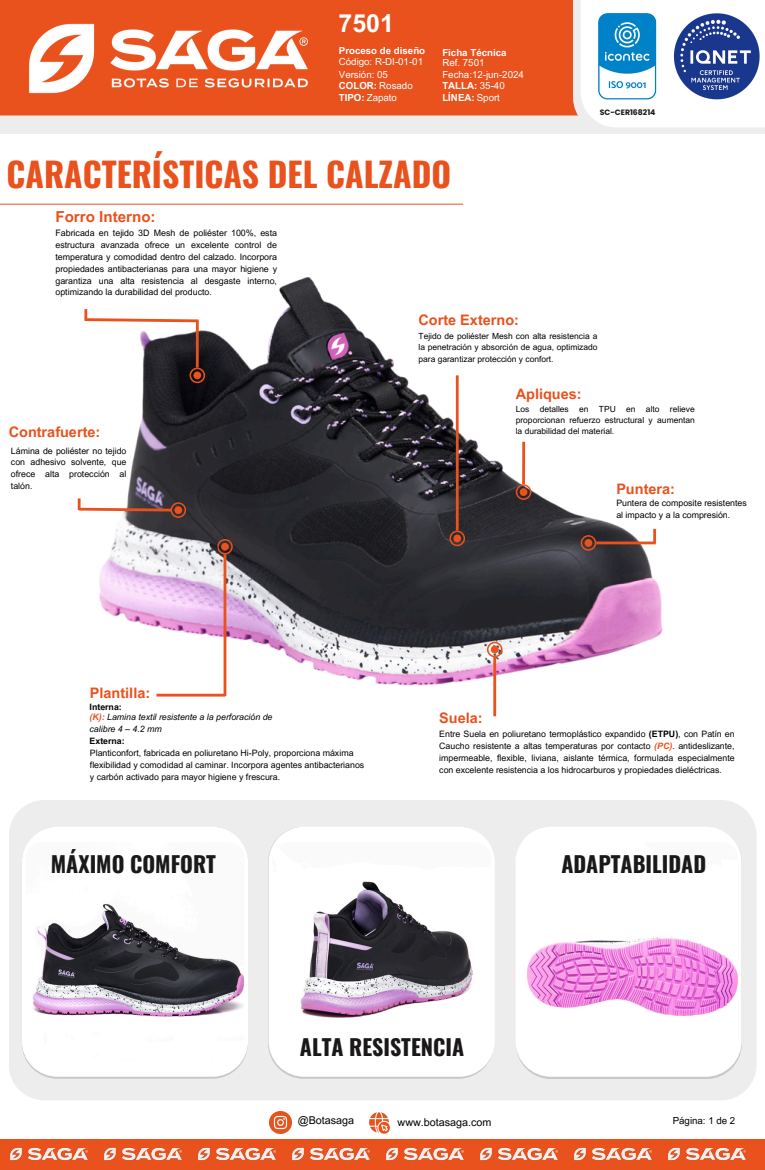
<style>
.page{position:relative;width:765px;height:1170px;background:#fff}
.page>*{position:absolute;margin:0;border:0;box-sizing:border-box;transform-origin:0 0}
.t1{font:700 33.62px "Oswald";color:#e9511d}
.t2{font:700 24.88px "Arial MT Pro";color:#fff}
.t3{font:700 21.88px "Oswald";color:#1a1819}
.t4{font:700 15.12px "Arial MT Pro";color:#e9511d}
.t5{font:700 14.5px "Arial MT Pro";color:#e9511d}
.t6{font:10.75px "Arial MT Pro";color:#000}
.t7{font:9.75px "Arial MT Pro";color:#fff}
.t8{font:700 9.75px "Arial MT Pro";color:#fff}
.t9{font:9.75px "Arial MT Pro";color:#000}
.t10{font:8.88px/11.9px "Arial MT Pro";color:#000;text-align:justify}
.t11{font:8.75px/11.8px "Arial MT Pro";color:#000}
.t12{font:italic 8.75px/11.8px "Arial MT Pro";color:#000}
.t13{font:700 8.75px "Arial MT Pro";color:#000}
.t14{font:8.5px/11.2px "Arial MT Pro";color:#000;text-align:justify}
.t15{font:700 7.75px "Poppins";color:#1a1819}
.s1{font-weight:400}
.s2{font-weight:700}
.s3{font-weight:700;color:#e9511d}
.s4{font-weight:700;font-style:italic;color:#e9511d}
</style>
<div class="page">
<div style="left:0;top:0;width:765px;height:134px;background:#ededed"></div>
<div style="left:0;top:0;width:765px;height:115px;background:#e9511d"></div>
<img style="left:29px;top:23px;width:279px;height:71px">
<hr style="left:0;top:204px;width:463px;height:1px;background:#e9511d">
<div style="left:0;top:1138px;width:765px;height:31px;background:#e9511d"></div>
<img style="left:10px;top:1147px;width:78px;height:14px">
<img style="left:104px;top:1147px;width:78px;height:14px">
<img style="left:198px;top:1147px;width:78px;height:14px">
<img style="left:292px;top:1147px;width:78px;height:14px">
<img style="left:386px;top:1147px;width:78px;height:14px">
<img style="left:480px;top:1147px;width:78px;height:14px">
<img style="left:574px;top:1147px;width:78px;height:14px">
<img style="left:668px;top:1147px;width:78px;height:14px">
<img style="left:269px;top:1111px;width:22px;height:21px">
<img style="left:369px;top:1112px;width:21px;height:22px">
<div style="left:573px;top:0;width:192px;height:133px;background:#ededed"></div>
<img style="left:99px;top:277px;width:564px;height:415px">
<hr style="left:596px;top:541px;width:60px;height:3px;background:#e9511d">
<hr style="left:456px;top:375px;width:3px;height:155px;background:#e9511d">
<hr style="left:196px;top:321px;width:3px;height:46px;background:#e9511d">
<svg style="left:84px;top:309px;width:117px;height:14px"></svg>
<hr style="left:653px;top:528px;width:3px;height:15px;background:#e9511d">
<hr style="left:224px;top:554px;width:2px;height:142px;background:#e9511d">
<hr style="left:493px;top:656px;width:3px;height:60px;background:#e9511d">
<svg style="left:77px;top:498px;width:109px;height:20px"></svg>
<svg style="left:190px;top:367px;width:15px;height:16px"></svg>
<svg style="left:449px;top:530px;width:16px;height:16px"></svg>
<svg style="left:581px;top:535px;width:15px;height:15px"></svg>
<svg style="left:217px;top:538px;width:16px;height:17px"></svg>
<svg style="left:487px;top:641px;width:16px;height:16px"></svg>
<hr style="left:156px;top:693px;width:69px;height:3px;background:#e9511d">
<div style="left:581px;top:0;width:184px;height:127px;background:#fff"></div>
<img style="left:598px;top:13px;width:162px;height:87px">
<div style="left:9px;top:800px;width:748px;height:300px;background:#ededed"></div>
<hr style="left:522px;top:441px;width:3px;height:43px;background:#e9511d">
<svg style="left:516px;top:484px;width:15px;height:15px"></svg>
<svg style="left:22px;top:826px;width:226px;height:250px"></svg>
<img style="left:26px;top:842px;width:218px;height:218px;border-radius:16px">
<svg style="left:269px;top:826px;width:226px;height:250px"></svg>
<img style="left:272px;top:842px;width:219px;height:218px;border-radius:16px">
<svg style="left:515px;top:826px;width:227px;height:250px"></svg>
<img style="left:519px;top:842px;width:219px;height:218px;border-radius:16px">
<p class="t2" style="left:339px;top:14px;width:57px">7501</p>
<h4 class="t8" style="left:339px;top:47px;width:88px">Proceso de diseño</h4>
<p class="t7" style="left:339px;top:58px;width:86px">Código: R-DI-01-01</p>
<p class="t7" style="left:339px;top:71px;width:51px">Versión: 05</p>
<p class="t8" style="left:339px;top:82px;width:75px">COLOR: <span class="s1">Rosado</span></p>
<p class="t7" style="left:339px;top:94px;width:60px"><span class="s2">TIPO:</span> Zapato</p>
<h4 class="t8" style="left:442px;top:49px;width:66px">Ficha Técnica</h4>
<p class="t7" style="left:442px;top:59px;width:44px">Ref. 7501</p>
<h4 class="t7" style="left:442px;top:71px;width:83px">Fecha:12-jun-2024</h4>
<p class="t8" style="left:442px;top:82px;width:64px">TALLA: <span class="s1">35-40</span></p>
<p class="t8" style="left:442px;top:94px;width:59px">LÍNEA: <span class="s1">Sport</span></p>
<h2 class="t1" style="left:7px;top:148px;width:446px">CARACTERÍSTICAS DEL CALZADO</h2>
<p class="t4" style="left:55px;top:211px;width:102px">Forro Interno:</p>
<h3 class="t10" style="left:55px;top:228px;width:223px">Fabricada en tejido 3D Mesh de poliéster 100%, esta estructura avanzada ofrece un excelente control de temperatura y comodidad dentro del calzado. Incorpora propiedades antibacterianas para una mayor higiene y garantiza una alta resistencia al desgaste interno, optimizando la durabilidad del producto.</h3>
<p class="t15" style="left:600px;top:106px;width:57px">SC-CER168214</p>
<p class="t5" style="left:419px;top:314px;width:102px">Corte Externo:</p>
<h4 class="t14" style="left:419px;top:331px;width:181px">Tejido de poliéster Mesh con alta resistencia a la penetración y absorción de agua, optimizado para garantizar protección y confort.</h4>
<p class="t5" style="left:9px;top:426px;width:93px">Contrafuerte:</p>
<h4 class="t11" style="left:11px;top:445px;width:117px;text-align:justify">Lámina de poliéster no tejido con adhesivo solvente, que ofrece alta protección al talón.</h4>
<p class="t5" style="left:90px;top:687px;width:62px">Plantilla:</p>
<p class="t13" style="left:90px;top:703px;width:34px">Interna:</p>
<h4 class="t11" style="left:90px;top:748px;width:276px">Planticonfort, fabricada en poliuretano Hi-Poly, proporciona máxima flexibilidad y comodidad al caminar. Incorpora agentes antibacterianos y carbón activado para mayor higiene y frescura.</h4>
<p class="t12" style="left:90px;top:712px;width:184px"><span class="s3">(K):</span> Lamina textil resistente a la perforación de calibre 4 – 4.2 mm</p>
<p class="t13" style="left:90px;top:737px;width:37px">Externa:</p>
<p class="t3" style="left:51px;top:846px;width:167px">MÁXIMO COMFORT</p>
<h3 class="t5" style="left:516px;top:389px;width:67px">Apliques:</h3>
<p class="t14" style="left:516px;top:404px;width:181px">Los detalles en TPU en alto relieve proporcionan refuerzo estructural y aumentan la durabilidad del material.</p>
<p class="t5" style="left:439px;top:712px;width:45px">Suela:</p>
<p class="t5" style="left:616px;top:483px;width:60px">Puntera:</p>
<p class="t11" style="left:616px;top:498px;width:132px">Puntera de composite resistentes al impacto y a la compresión.</p>
<p class="t11" style="left:439px;top:729px;width:297px;text-align:justify">Entre Suela en poliuretano termoplástico expandido <span class="s2">(ETPU)</span>, con Patín en Caucho resistente a altas temperaturas por contacto <span class="s4">(PC)</span>. antideslizante, impermeable, flexible, liviana, aislante térmica, formulada especialmente con excelente resistencia a los hidrocarburos y propiedades dieléctricas.</p>
<p class="t3" style="left:561px;top:846px;width:146px">ADAPTABILIDAD</p>
<p class="t3" style="left:300px;top:1029px;width:166px">ALTA RESISTENCIA</p>
<h5 class="t6" style="left:298px;top:1116px;width:58px">@Botasaga</h5>
<p class="t6" style="left:398px;top:1117px;width:95px">www.botasaga.com</p>
<p class="t9" style="left:673px;top:1116px;width:64px">Página: 1 de 2</p>
</div>
